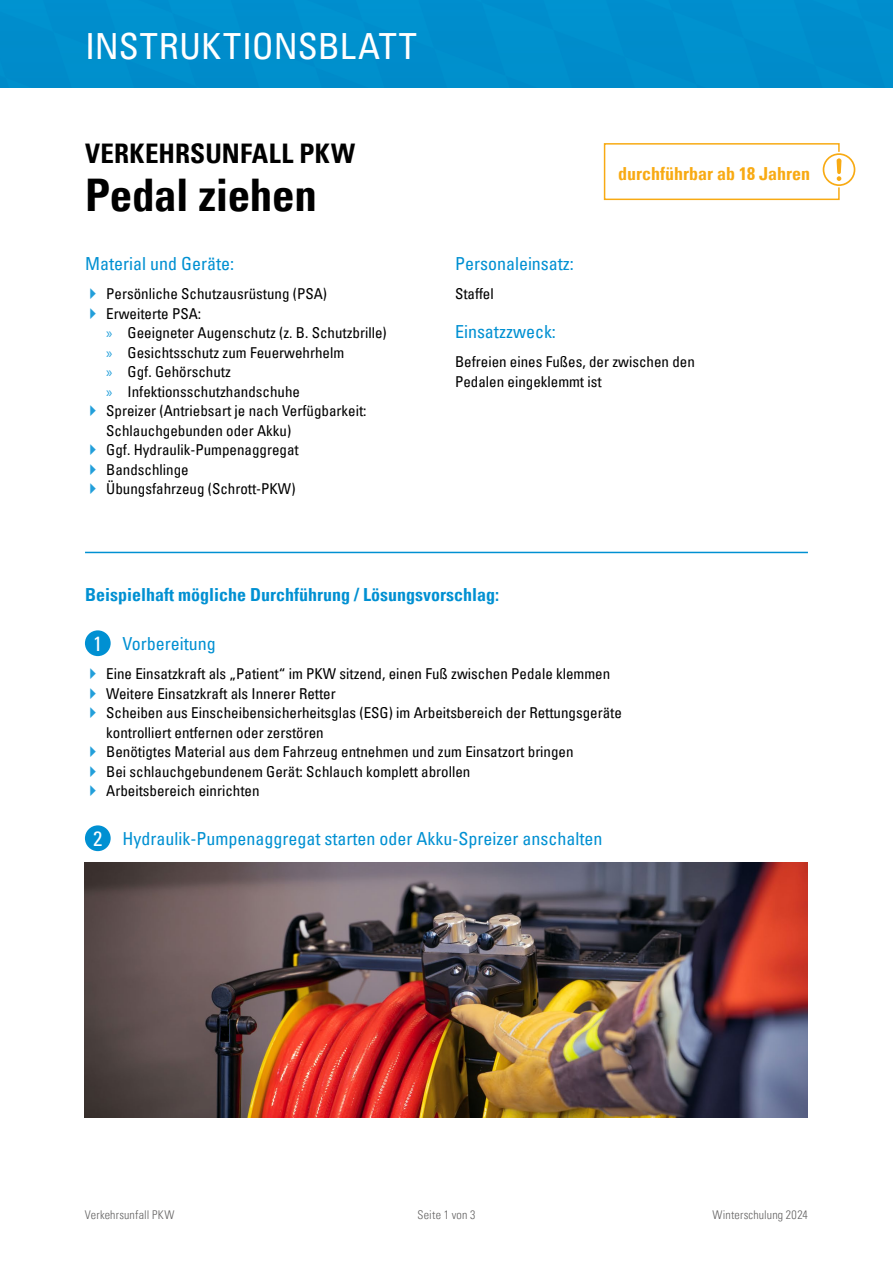
<style>
.page{position:relative;width:893px;height:1263px;background:#fff}
.page>*{position:absolute;margin:0;border:0;box-sizing:border-box;transform-origin:0 0}
.t1{font:700 condensed 45px "Univers LT Pro";letter-spacing:-.005em;color:#000}
.t2{font:condensed 36.15px "Univers LT Pro";color:#fff}
.t3{font:700 condensed 27px "Univers LT Pro";letter-spacing:.005em;color:#000}
.t4{font:condensed 18px "Univers LT Pro";color:#0090d2}
.t5{font:700 condensed 18px "Univers LT Pro";color:#0090d2}
.t6{font:700 condensed 18px "Univers LT Pro";color:#f8aa13}
.t7{font:condensed 15px/19.5px "Univers LT Pro";color:#000}
.t8{font:300 condensed 12px "Univers LT Pro";letter-spacing:.015em;color:#646363}
.s1{font-family:"Myriad Pro";font-stretch:normal;color:#229fda}
.s2{font-size:20.7px;color:#fff}
</style>
<div class="page">
<div style="left:0;top:0;width:893px;height:88px;background:#008ecc"></div>
<div style="left:85px;top:630px;width:26px;height:26px;background:#0090d2;border-radius:50%"></div>
<div style="left:85px;top:825px;width:26px;height:26px;background:#0090d2;border-radius:50%"></div>
<hr style="left:85px;top:552px;width:723px;height:1px;background:#0090d2">
<img style="left:85px;top:863px;width:723px;height:255px">
<div style="left:604px;top:143px;width:236px;height:57px;border:2px solid #f8aa13"></div>
<svg style="left:821px;top:152px;width:36px;height:35px"></svg>
<svg style="left:823px;top:153px;width:32px;height:33px"></svg>
<h2 class="t2" style="left:85px;top:23px;width:333px">INSTRUKTIONSBLATT</h2>
<h3 class="t3" style="left:85px;top:136px;width:272px">VERKEHRSUNFALL PKW</h3>
<h1 class="t1" style="left:85px;top:168px;width:233px">Pedal ziehen</h1>
<p class="t4" style="left:85px;top:252px;width:150px">Material und Geräte:</p>
<p class="t7" style="left:106px;top:284px;width:282px">Persönliche Schutzausrüstung (PSA)<br>Erweiterte PSA:<br><span class="s1">»</span> Geeigneter Augenschutz (z. B. Schutzbrille) <span class="s1">»</span> Gesichtsschutz zum Feuerwehrhelm<br><span class="s1">»</span> Ggf. Gehörschutz<br><span class="s1">»</span> Infektionsschutzhandschuhe<br>Spreizer (Antriebsart je nach Verfügbarkeit:<br>Schlauchgebunden oder Akku)<br>Ggf. Hydraulik-Pumpenaggregat<br>Bandschlinge<br>Übungsfahrzeug (Schrott-PKW)</p>
<p class="t6" style="left:618px;top:162px;width:193px">durchführbar ab 18 Jahren</p>
<p class="t4" style="left:455px;top:252px;width:120px">Personaleinsatz:</p>
<p class="t7" style="left:455px;top:284px;width:40px">Staffel</p>
<p class="t4" style="left:455px;top:320px;width:102px">Einsatzzweck:</p>
<p class="t7" style="left:455px;top:352px;width:241px">Befreien eines Fußes, der zwischen den<br>Pedalen eingeklemmt ist</p>
<p class="t5" style="left:85px;top:584px;width:415px">Beispielhaft mögliche Durchführung / Lösungsvorschlag:</p>
<p class="t4" style="left:93px;top:632px;width:124px"><span class="s2">1</span> Vorbereitung</p>
<p class="t7" style="left:106px;top:664px;width:517px">Eine Einsatzkraft als „Patient“ im PKW sitzend, einen Fuß zwischen Pedale klemmen Weitere Einsatzkraft als Innerer Retter<br>Scheiben aus Einscheibensicherheitsglas (ESG) im Arbeitsbereich der Rettungsgeräte kontrolliert entfernen oder zerstören<br>Benötigtes Material aus dem Fahrzeug entnehmen und zum Einsatzort bringen<br>Bei schlauchgebundenem Gerät: Schlauch komplett abrollen<br>Arbeitsbereich einrichten</p>
<p class="t4" style="left:93px;top:827px;width:511px"><span class="s2">2</span> Hydraulik-Pumpenaggregat starten oder Akku-Spreizer anschalten</p>
<p class="t8" style="left:85px;top:1207px;width:91px">Verkehrsunfall PKW</p>
<p class="t8" style="left:418px;top:1207px;width:59px">Seite 1 von 3</p>
<p class="t8" style="left:712px;top:1207px;width:97px">Winterschulung 2024</p>
</div>
